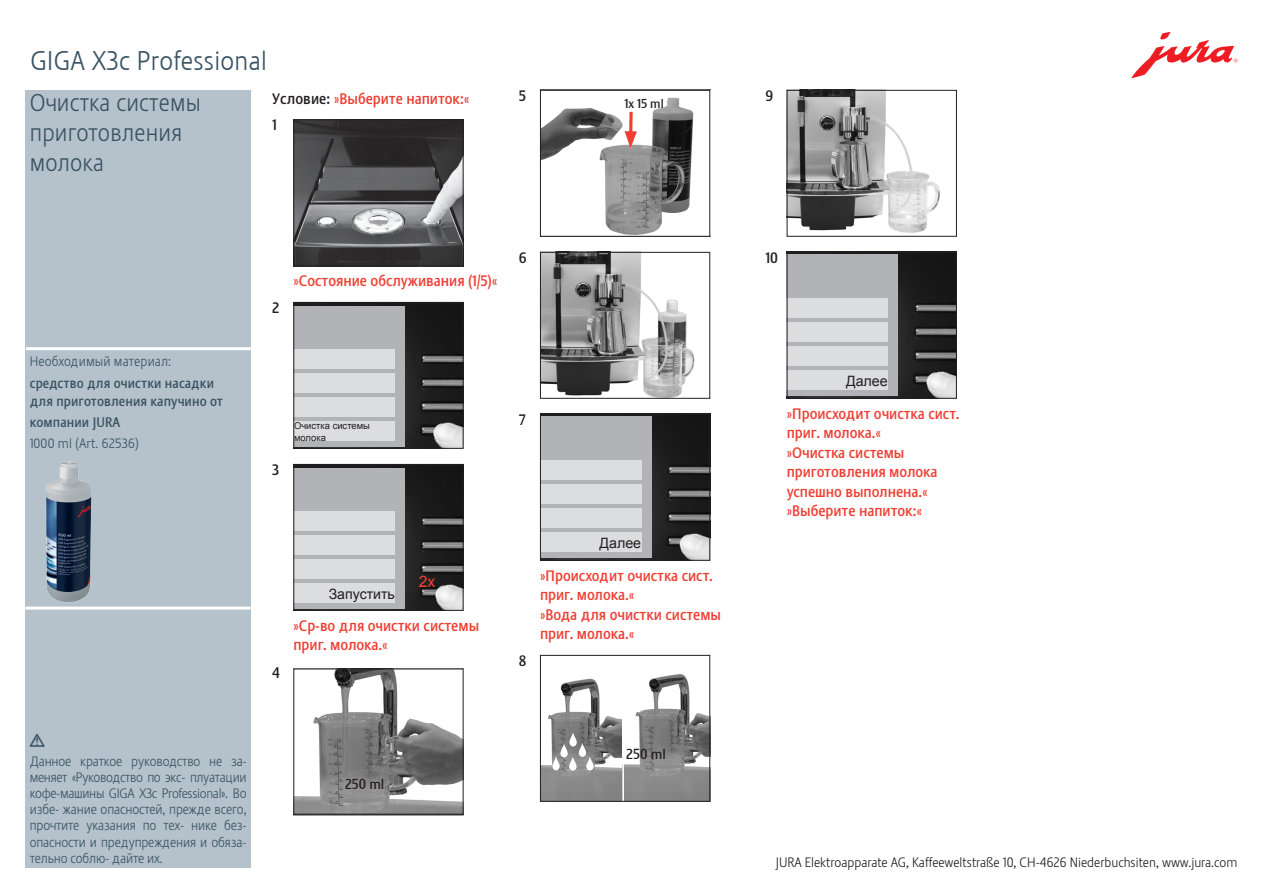
<style>
.page{position:relative;width:1263px;height:893px;background:#fff}
.page>*{position:absolute;margin:0;border:0;box-sizing:border-box;transform-origin:0 0}
.t1{font:56.85px "Jura Pict 2006";color:#fff}
.t2{font:27px "Stalemate LF Light";letter-spacing:.01em;color:#3a5362}
.Text_grau{font:300 24px/30px "Stalemate LF Cyr";letter-spacing:.01em;color:#3a5362}
.t3{font:15.75px "Arial";color:#ee3f34}
.RE{font:15px/19.5px "Stalemate Pro 2 J Medium";color:#ee3f34}
.Voraussetzung{font:15px "Stalemate Pro 2 J Medium";color:#ee3f34}
.HA{font:15px "Stalemate Pro 2 J Medium";color:#231f20}
.t4{font:14.25px "Arial";color:#231f20}
.t5{font:14.25px "Stalemate LF";color:#231f20}
.t6{font:14.1px "Stalemate LF";color:#231f20}
.Text_grau-2{font:300 13.5px/16.2px "Stalemate LF Cyr";letter-spacing:-.01em;color:#3a5362;text-align:justify}
.Adresszeile{font:13.5px "Stalemate Pro 2 J Light";color:#231f20}
.t7{font:500 13.5px/18px "Stalemate LF Cyr";letter-spacing:.01em;color:#3a5362}
.Text_grau-3{font:300 13.5px "Stalemate LF Cyr";letter-spacing:.01em;color:#3a5362}
.Text_grau-4{font:13.5px "Stalemate LF Light";letter-spacing:.01em;color:#3a5362}
.Para{font:13.5px "Jura Pict 2006";color:#3a5362}
.t8{font:12.6px "Stalemate LF";color:#231f20}
.t9{font:9.45px/11.4px "Arial";color:#231f20}
.s1{font-family:"Stalemate LF Cyr";font-weight:500;color:#231f20}
.s2{font-family:"Stalemate LF";color:#231f20}
.s3{font-family:"Stalemate LF Light";font-weight:400}
.s4{font-family:"Stalemate LF";font-weight:400}
</style>
<div class="page">
<div style="left:26px;top:90px;width:225px;height:777px;background:#b5c2cc"></div>
<hr style="left:26px;top:347px;width:225px;height:3px;background:#fff">
<hr style="left:26px;top:607px;width:224px;height:3px;background:#fff">
<img style="left:295px;top:121px;width:166px;height:143px">
<div style="left:293px;top:119px;width:170px;height:147px;border:1px solid #231f20"></div>
<svg style="left:295px;top:304px;width:166px;height:143px;background:#232323"></svg>
<div style="left:293px;top:306px;width:112px;height:141px;background:#b2b3b7"></div>
<div style="left:293px;top:422px;width:102px;height:19px;background:#dcdddf"></div>
<div style="left:293px;top:398px;width:102px;height:19px;background:#dcdddf"></div>
<div style="left:293px;top:374px;width:102px;height:19px;background:#dcdddf"></div>
<div style="left:293px;top:350px;width:102px;height:19px;background:#dcdddf"></div>
<img style="left:423px;top:402px;width:38px;height:45px">
<div style="left:293px;top:302px;width:170px;height:147px;border:1px solid #231f20"></div>
<svg style="left:295px;top:466px;width:166px;height:143px;background:#232323"></svg>
<div style="left:293px;top:468px;width:112px;height:141px;background:#b2b3b7"></div>
<div style="left:293px;top:584px;width:102px;height:19px;background:#dcdddf"></div>
<div style="left:293px;top:560px;width:102px;height:19px;background:#dcdddf"></div>
<div style="left:293px;top:536px;width:102px;height:19px;background:#dcdddf"></div>
<div style="left:293px;top:512px;width:102px;height:19px;background:#dcdddf"></div>
<img style="left:425px;top:564px;width:36px;height:45px">
<div style="left:293px;top:464px;width:170px;height:147px;border:1px solid #231f20"></div>
<svg style="left:295px;top:671px;width:166px;height:142px"></svg>
<div style="left:293px;top:669px;width:170px;height:146px;border:1px solid #231f20"></div>
<svg style="left:542px;top:97px;width:152px;height:138px"></svg>
<div style="left:540px;top:90px;width:170px;height:147px;border:1px solid #231f20"></div>
<img style="left:542px;top:254px;width:153px;height:143px">
<div style="left:540px;top:252px;width:170px;height:147px;border:1px solid #231f20"></div>
<svg style="left:542px;top:416px;width:166px;height:143px;background:#292929"></svg>
<div style="left:540px;top:417px;width:111px;height:141px;background:#b2b3b7"></div>
<div style="left:540px;top:532px;width:101px;height:20px;background:#dcdddf"></div>
<div style="left:540px;top:508px;width:101px;height:20px;background:#dcdddf"></div>
<div style="left:540px;top:484px;width:101px;height:20px;background:#dcdddf"></div>
<div style="left:540px;top:460px;width:101px;height:20px;background:#dcdddf"></div>
<img style="left:669px;top:513px;width:39px;height:46px">
<div style="left:540px;top:414px;width:170px;height:147px;border:1px solid #231f20"></div>
<img style="left:542px;top:678px;width:80px;height:122px">
<img style="left:624px;top:674px;width:84px;height:126px">
<div style="left:540px;top:655px;width:170px;height:147px;border:1px solid #231f20"></div>
<img style="left:789px;top:92px;width:151px;height:141px">
<div style="left:787px;top:90px;width:170px;height:147px;border:1px solid #231f20"></div>
<svg style="left:789px;top:254px;width:166px;height:143px;background:#262626"></svg>
<div style="left:787px;top:255px;width:111px;height:141px;background:#b2b3b7"></div>
<div style="left:787px;top:370px;width:101px;height:20px;background:#dcdddf"></div>
<div style="left:787px;top:346px;width:101px;height:20px;background:#dcdddf"></div>
<div style="left:787px;top:322px;width:101px;height:20px;background:#dcdddf"></div>
<div style="left:787px;top:298px;width:101px;height:20px;background:#dcdddf"></div>
<img style="left:916px;top:351px;width:39px;height:46px">
<div style="left:787px;top:252px;width:170px;height:147px;border:1px solid #231f20"></div>
<svg style="left:1131px;top:32px;width:106px;height:46px"></svg>
<img style="left:45px;top:461px;width:47px;height:141px">
<p class="t2" style="left:31px;top:45px;width:238px">GIGA X3c Professional</p>
<p class="Text_grau" style="left:30px;top:88px;width:172px">Очистка системы приготовления молока</p>
<p class="Voraussetzung" style="left:272px;top:89px;width:199px"><span class="s1">Условие</span><span class="s2">:</span> »Выберите напиток:«</p>
<p class="HA" style="left:272px;top:116px;width:6px">1</p>
<p class="HA" style="left:519px;top:86px;width:9px">5</p>
<p class="t8" style="left:625px;top:96px;width:41px">1x 15 ml</p>
<p class="Text_grau-3" style="left:30px;top:353px;width:143px">Необходимый материал<span class="s3">:</span></p>
<p class="t7" style="left:30px;top:374px;width:195px">средство для очистки насадки для приготовления капучино от</p>
<p class="t7" style="left:30px;top:414px;width:92px">компании <span class="s4">JURA</span></p>
<p class="Text_grau-4" style="left:30px;top:435px;width:110px">1000 ml (Art. 62536)</p>
<p class="Para" style="left:30px;top:732px;width:17px">J</p>
<p class="Text_grau-2" style="left:30px;top:753px;width:218px">Данное краткое руководство не за&shy;меняет «Руководство по экс- плуатации кофе-машины GIGA X3c Professional». Во избе- жание опасностей, прежде всего, прочтите указания по тех- нике без&shy;опасности и предупреждения и обяза&shy;тельно соблю- дайте их.</p>
<p class="HA" style="left:272px;top:298px;width:9px">2</p>
<p class="RE" style="left:293px;top:271px;width:206px">»Состояние обслуживания (1/5)«</p>
<p class="HA" style="left:519px;top:248px;width:9px">6</p>
<p class="HA" style="left:272px;top:460px;width:9px">3</p>
<p class="t9" style="left:294px;top:420px;width:77px">Очистка системы молока</p>
<p class="HA" style="left:272px;top:664px;width:9px">4</p>
<p class="t4" style="left:329px;top:584px;width:68px">Запустить</p>
<p class="t3" style="left:419px;top:571px;width:18px">2x</p>
<p class="RE" style="left:293px;top:616px;width:187px">»Ср-во для очистки системы приг. молока.«</p>
<p class="t6" style="left:345px;top:776px;width:41px">250 ml</p>
<p class="HA" style="left:519px;top:410px;width:9px">7</p>
<p class="HA" style="left:519px;top:651px;width:9px">8</p>
<p class="t4" style="left:599px;top:533px;width:43px">Далее</p>
<p class="RE" style="left:540px;top:566px;width:174px">»Происходит очистка сист. приг. молока.«</p>
<p class="RE" style="left:540px;top:605px;width:182px">»Вода для очистки системы приг. молока.«</p>
<p class="t1" style="left:552px;top:718px;width:43px">c</p>
<p class="t5" style="left:626px;top:745px;width:41px">250 ml</p>
<p class="HA" style="left:765px;top:86px;width:9px">9</p>
<p class="HA" style="left:765px;top:248px;width:14px">10</p>
<p class="t4" style="left:846px;top:371px;width:43px">Далее</p>
<p class="RE" style="left:787px;top:404px;width:174px">»Происходит очистка сист. приг. молока.«</p>
<p class="RE" style="left:787px;top:443px;width:152px">»Очистка системы приготовления молока успешно выполнена.«</p>
<p class="RE" style="left:787px;top:501px;width:137px">»Выберите напиток:«</p>
<p class="Adresszeile" style="left:776px;top:855px;width:463px">JURA Elektroapparate AG, Kaffeeweltstraße 10, CH-4626 Niederbuchsiten, www.jura.com</p>
</div>
